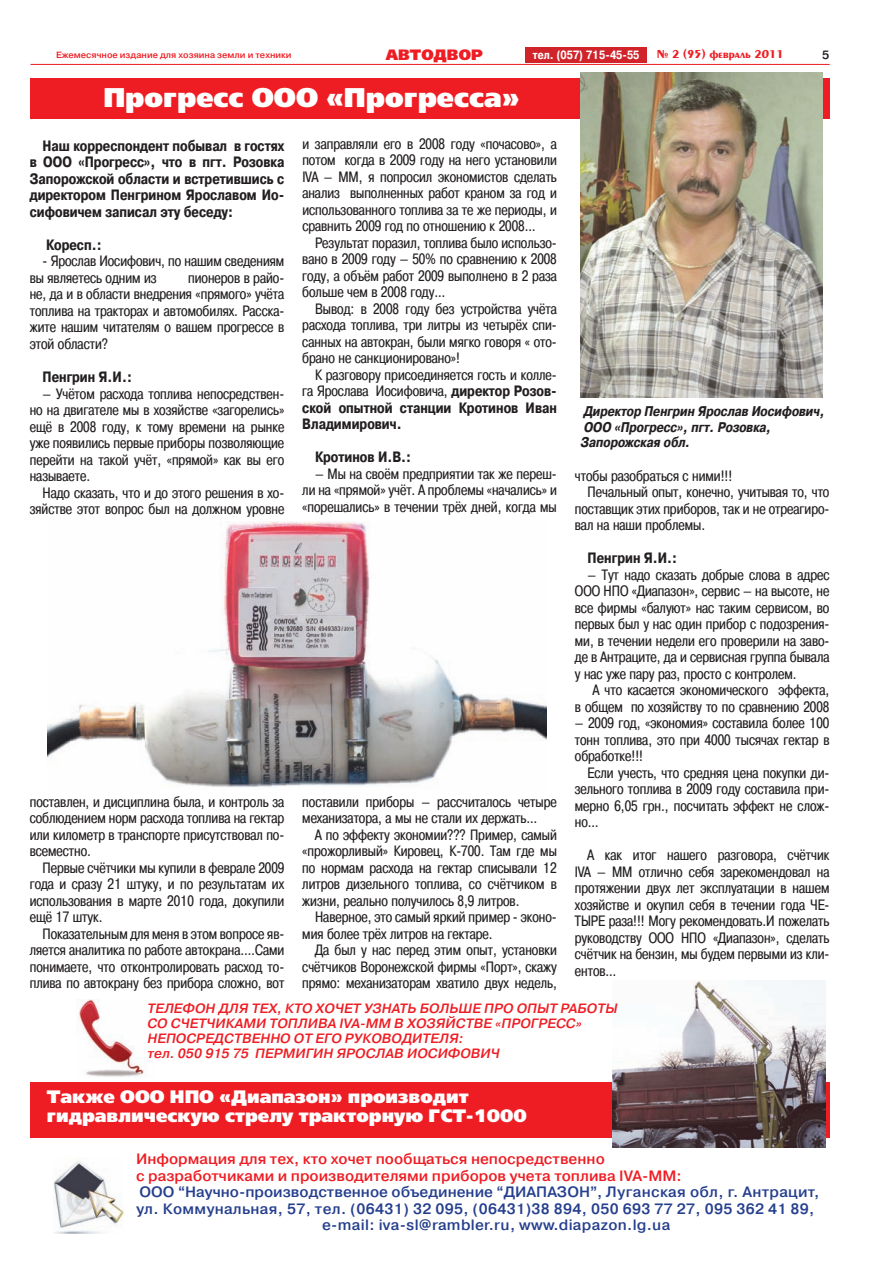
<style>
.page{position:relative;width:872px;height:1276px;background:#fff}
.page>*{position:absolute;margin:0;border:0;box-sizing:border-box;transform-origin:0 0}
.t1{font:27px "Free Set Black C";color:#fff}
.t2{font:18px/19.5px "Free Set Black C";color:#fff}
.t3{font:15px/16.5px "Pragmatica Cond C";color:#231f20;text-align:justify}
.t4{font:700 15px/16.5px "Pragmatica Cond C";color:#231f20;text-align:justify}
.t5{font:700 15px "Pragmatica Light C";letter-spacing:.02em;color:#253f8e}
.t6{font:700 15px/16.5px "Pragmatica Light C";color:#ee1d23}
.t7{font:700 15px "Pragmatica Light C";color:#253f8e}
.t8{font:15px "Free Set Black C";color:#ee1d23}
.t9{font:italic 700 14.1px/15.5px "Pragmatica Cond C";color:#231f20}
.t10{font:italic 700 13.5px/15px "Pragmatica Light C";color:#ee1d23}
.t11{font:700 12px "Pragmatica Cond C";color:#fff}
.t12{font:700 12px "Penta";color:#ee1d23}
.t13{font:700 12px "Pragmatica Light C";color:#231f20}
.t14{font:700 9px "Pragmatica Light C";color:#ee1d23}
.s1{font-weight:700}
</style>
<div class="page">
<img style="left:78px;top:999px;width:67px;height:78px">
<div style="left:30px;top:1082px;width:799px;height:56px;background:#ee1d23"></div>
<hr style="left:30px;top:64px;width:799px;height:1px;background:#ee1d23">
<div style="left:525px;top:47px;width:122px;height:15px;background:#d1232a"></div>
<div style="left:30px;top:79px;width:799px;height:40px;background:#ee1d23"></div>
<img style="left:48px;top:522px;width:498px;height:266px">
<img style="left:612px;top:980px;width:213px;height:167px">
<img style="left:580px;top:72px;width:242px;height:325px">
<img style="left:53px;top:1161px;width:71px;height:72px">
<p class="t14" style="left:56px;top:50px;width:237px">Ежемесячное издание для хозяина земли и техники</p>
<p class="t8" style="left:386px;top:46px;width:99px">АВТОДВОР</p>
<p class="t11" style="left:533px;top:48px;width:108px">тел. (057) 715-45-55</p>
<p class="t12" style="left:657px;top:47px;width:128px">№ 2 (95) февраль 2011</p>
<p class="t13" style="left:822px;top:48px;width:9px">5</p>
<h1 class="t1" style="left:103px;top:82px;width:417px">Прогресс ООО «Прогресса»</h1>
<p class="t3" style="left:302px;top:135px;width:256px">и заправляли его в 2008 году «почасово», а потом когда в 2009 году на него установили IVA – MM, я попросил экономистов сделать анализ выполненных работ краном за год и использованного топлива за те же периоды, и сравнить 2009 год по отношению к 2008…</p>
<p class="t3" style="left:302px;top:234px;width:256px;text-indent:13px">Результат поразил, топлива было использо&shy;вано в 2009 году – 50% по сравнению к 2008 году, а объём работ 2009 выполнено в 2 раза больше чем в 2008 году…</p>
<p class="t3" style="left:302px;top:300px;width:256px;text-indent:13px">Вывод: в 2008 году без устройства учёта расхода топлива, три литры из четырёх спи&shy;санных на автокран, были мягко говоря « ото&shy;брано не санкционировано»!</p>
<p class="t3" style="left:302px;top:366px;width:256px;text-indent:13px">К разговору присоединяется гость и колле&shy;га Ярослава Иосифовича, <span class="s1">директор Розов&shy;ской опытной станции Кротинов Иван Владимирович.</span></p>
<p class="t4" style="left:315px;top:449px;width:98px">Кротинов И.В.:</p>
<p class="t3" style="left:302px;top:465px;width:256px;text-indent:13px">– Мы на своём предприятии так же переш&shy;ли на «прямой» учёт. А проблемы «начались» и «порешались» в течении трёх дней, когда мы</p>
<p class="t4" style="left:30px;top:138px;width:256px;text-indent:13px">Наш корреспондент побывал в гостях в ООО «Прогресс», что в пгт. Розовка Запорожской области и встретившись с директором Пенгрином Ярославом Ио&shy;сифовичем записал эту беседу:</p>
<p class="t4" style="left:46px;top:237px;width:57px">Коресп.:</p>
<p class="t3" style="left:30px;top:253px;width:256px;text-indent:13px">- Ярослав Иосифович, по нашим сведениям вы являетесь одним из</p>
<p class="t3" style="left:30px;top:269px;width:256px;text-indent:158px">пионеров в райо&shy;не, да и в области внедрения «прямого» учёта топлива на тракторах и автомобилях. Расска&shy;жите нашим читателям о вашем прогрессе в этой области?</p>
<p class="t4" style="left:43px;top:369px;width:91px">Пенгрин Я.И.:</p>
<p class="t3" style="left:30px;top:385px;width:256px;text-indent:13px">– Учётом расхода топлива непосредствен&shy;но на двигателе мы в хозяйстве «загорелись» ещё в 2008 году, к тому времени на рынке уже появились первые приборы позволяющие перейти на такой учёт, «прямой» как вы его называете.</p>
<p class="t3" style="left:30px;top:484px;width:256px;text-align:right">Надо сказать, что и до этого решения в хо&shy;зяйстве этот вопрос был на должном уровне</p>
<p class="t9" style="left:580px;top:404px;width:248px">Директор Пенгрин Ярослав Иосифович,<br>ООО «Прогресс»,пгт.Розовка,<br>Запорожская обл.</p>
<p class="t3" style="left:575px;top:467px;width:159px">чтобы разобраться с ними!!!</p>
<p class="t3" style="left:587px;top:484px;width:243px">Печальный опыт, конечно, учитывая то, что</p>
<p class="t3" style="left:575px;top:500px;width:256px">поставщик этих приборов, так и не отреагиро-</p>
<p class="t3" style="left:575px;top:517px;width:132px">вал на наши проблемы.</p>
<p class="t4" style="left:587px;top:550px;width:91px">Пенгрин Я.И.:</p>
<p class="t3" style="left:575px;top:566px;width:256px;text-indent:13px">– Тут надо сказать добрые слова в адрес ООО НПО «Диапазон», сервис – на высоте, не все фирмы «балуют» нас таким сервисом, во первых был у нас один прибор с подозрения&shy;ми, в течении недели его проверили на заво&shy;де в Антраците, да и сервисная группа бывала у нас уже пару раз, просто с контролем.</p>
<p class="t3" style="left:575px;top:682px;width:256px;text-align:right">А что касается экономического эффекта,<br>в общем по хозяйству то по сравнению 2008</p>
<p class="t3" style="left:575px;top:715px;width:256px">– 2009 год, «экономия» составила более 100 тонн топлива, это при 4000 тысячах гектар в обработке!!!</p>
<p class="t3" style="left:575px;top:764px;width:256px;text-indent:13px">Если учесть, что средняя цена покупки ди&shy;зельного топлива в 2009 году составила при&shy;мерно 6,05 грн., посчитать эффект не слож&shy;но…</p>
<p class="t3" style="left:575px;top:847px;width:256px;text-indent:13px">А как итог нашего разговора, счётчик IVA – MM отлично себя зарекомендовал на протяжении двух лет эксплуатации в нашем хозяйстве и окупил себя в течении года ЧЕ-ТЫРЕ раза!!! Могу рекомендовать.И пожелать руководству ООО НПО «Диапазон», сделать счётчик на бензин, мы будем первыми из кли&shy;ентов…</p>
<p class="t10" style="left:147px;top:1001px;width:474px">ТЕЛЕФОН ДЛЯ ТЕХ,КТО ХОЧЕТ УЗНАТЬ БОЛЬШЕ ПРО ОПЫТ РАБОТЫ СО СЧЕТЧИКАМИ ТОПЛИВА IVA-MM В ХОЗЯЙСТВЕ «ПРОГРЕСС» НЕПОСРЕДСТВЕННО ОТ ЕГО РУКОВОДИТЕЛЯ:<br>тел.050 915 75 ПЕРМИГИН ЯРОСЛАВ ИОСИФОВИЧ</p>
<p class="t2" style="left:47px;top:1087px;width:481px">Также ООО НПО «Диапазон» производит гидравлическую стрелу тракторную ГСТ-1000</p>
<p class="t3" style="left:30px;top:793px;width:256px">поставлен, и дисциплина была, и контроль за соблюдением норм расхода топлива на гектар или километр в транспорте присутствовал по&shy;всеместно.</p>
<p class="t3" style="left:30px;top:859px;width:256px;text-indent:13px">Первые счётчики мы купили в феврале 2009 года и сразу 21 штуку, и по результатам их использования в марте 2010 года, докупили ещё 17 штук.</p>
<p class="t3" style="left:30px;top:925px;width:256px;text-indent:13px">Показательным для меня в этом вопросе яв&shy;ляется аналитика по работе автокрана.…Сами понимаете, что отконтролировать расход то&shy;плива по автокрану без прибора сложно, вот</p>
<p class="t3" style="left:302px;top:793px;width:256px">поставили приборы – рассчиталось четыре механизатора, а мы не стали их держать…</p>
<p class="t3" style="left:302px;top:826px;width:256px;text-indent:13px">А по эффекту экономии??? Пример, самый «прожорливый» Кировец, К-700. Там где мы по нормам расхода на гектар списывали 12 литров дизельного топлива, со счётчиком в жизни, реально получилось 8,9 литров.</p>
<p class="t3" style="left:302px;top:908px;width:256px;text-indent:13px">Наверное, это самый яркий пример - эконо&shy;мия более трёх литров на гектаре.</p>
<p class="t3" style="left:302px;top:941px;width:256px;text-indent:13px">Да был у нас перед этим опыт, установки счётчиков Воронежской фирмы «Порт», скажу прямо: механизаторам хватило двух недель,</p>
<p class="t6" style="left:136px;top:1151px;width:547px">Информация для тех, кто хочет пообщаться непосредственно<br>с разработчиками и производителями приборов учета топлива IVA-MM:</p>
<p class="t7" style="left:140px;top:1184px;width:681px">ООО “Научно-производственное объединение “ДИАПАЗОН”, Луганская обл, г. Антрацит,</p>
<p class="t5" style="left:136px;top:1200px;width:680px">ул. Коммунальная, 57, тел. (06431) 32 095, (06431)38 894, 050 693 77 27, 095 362 41 89,</p>
<p class="t5" style="left:322px;top:1217px;width:350px">e-mail: iva-sl@rambler.ru, www.diapazon.lg.ua</p>
</div>
